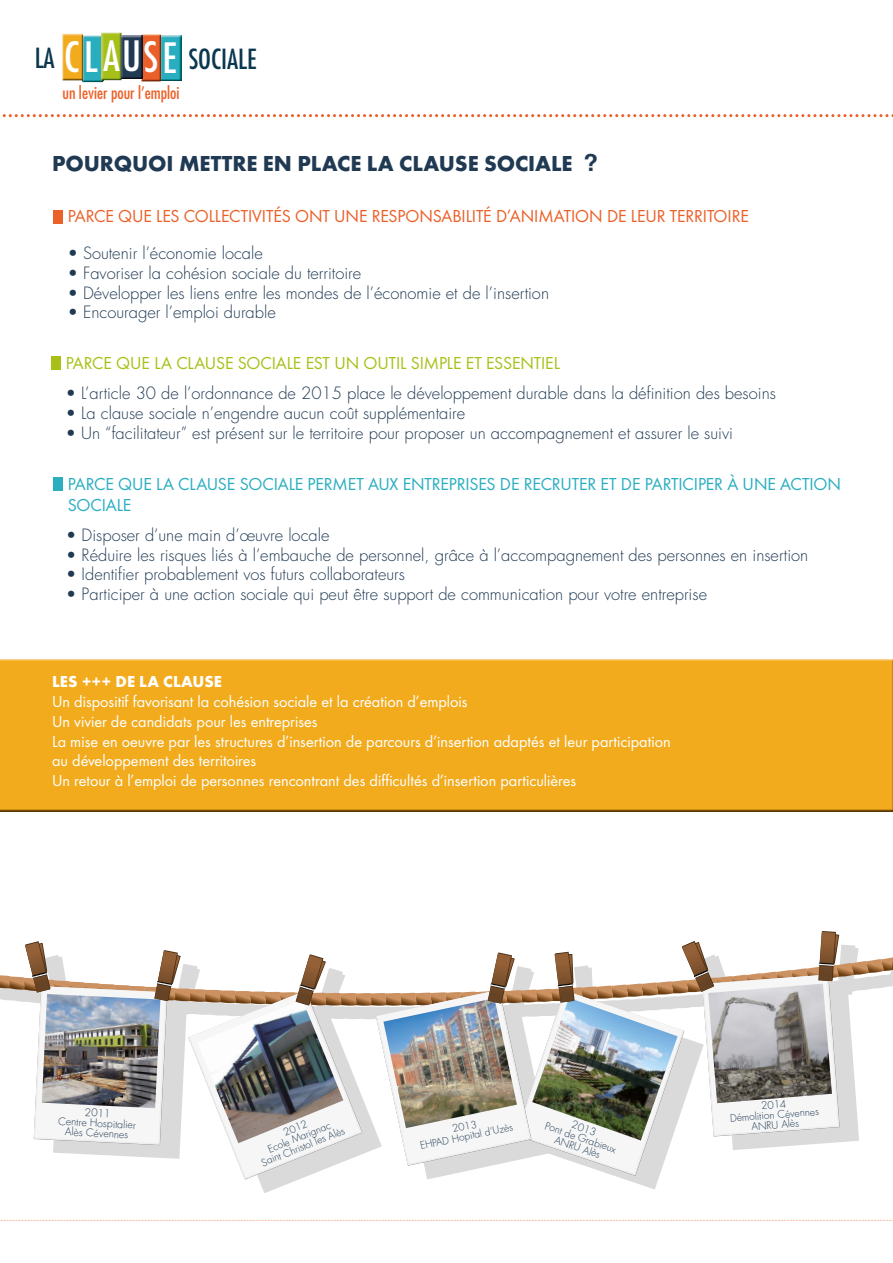
<style>
.page{position:relative;width:893px;height:1263px;background:#fff}
.page>*{position:absolute;margin:0;border:0;box-sizing:border-box;transform-origin:0 0}
.t1{font:condensed 27px "Futura";color:#0b384f}
.t2{font:700 22.5px "Futura";letter-spacing:-.005em;color:#203a53}
.t3{font:18px/21.6px "Futura Boo";letter-spacing:-.005em;color:#2aaec0}
.t4{font:18px "Futura Boo";letter-spacing:-.005em;color:#eb6029}
.t5{font:18px "Futura Boo";letter-spacing:-.005em;color:#a8c017}
.t6{font:condensed 16.8px "Futura";color:#ec622a}
.t7{font:300 16.5px "Futura";color:#203a53}
.t8{font:16.5px/19.8px "Futura Boo";color:#fff}
.t9{font:700 16.5px "Futura";color:#fff}
.t10{font:300 10.35px/10.1px "Futura";color:#203a53;text-align:center}
.t11{font:300 10.2px/10.1px "Futura";color:#203a53;text-align:center}
.t12{font:300 10.05px/10.1px "Futura";color:#203a53;text-align:center}
.s1{font-size:40.65px;color:#fff}
.s2{font-family:"Helvetica";font-size:24px}
</style>
<div class="page">
<div style="left:0;top:659px;width:893px;height:152px;background:#f2ab1d"></div>
<img style="left:161px;top:36px;width:20px;height:44px">
<img style="left:141px;top:34px;width:20px;height:47px">
<img style="left:82px;top:36px;width:21px;height:46px">
<img style="left:62px;top:34px;width:21px;height:46px">
<img style="left:82px;top:36px;width:1px;height:44px">
<img style="left:101px;top:33px;width:21px;height:47px">
<img style="left:101px;top:36px;width:2px;height:44px">
<img style="left:122px;top:36px;width:20px;height:42px">
<div style="left:53px;top:210px;width:9px;height:14px;background:#eb6029"></div>
<div style="left:51px;top:357px;width:9px;height:13px;background:#a8c017"></div>
<div style="left:53px;top:477px;width:9px;height:14px;background:#2aaec0"></div>
<svg style="left:2px;top:114px;width:891px;height:3px"></svg>
<svg style="left:0;top:1220px;width:893px;height:1px"></svg>
<img style="left:0;top:931px;width:893px;height:249px">
<img style="left:708px;top:984px;width:124px;height:119px">
<h1 class="t1" style="left:35px;top:43px;width:223px">LA <span class="s1">CL AUSE</span> SOCIALE</h1>
<p class="t6" style="left:62px;top:83px;width:119px">un levier pour l’emploi</p>
<h2 class="t2" style="left:52px;top:148px;width:547px">POURQUOI METTRE EN PLACE LA CLAUSE SOCIALE <span class="s2">?</span></h2>
<p class="t4" style="left:68px;top:204px;width:682px">PARCE QUE LES COLLECTIVITÉS ONT UNE RESPONSABILITÉ D’ANIMATION DE LEUR TERRITOIRE</p>
<p class="t7" style="left:68px;top:243px;width:197px">• Soutenir l’économie locale</p>
<p class="t7" style="left:68px;top:263px;width:295px">• Favoriser la cohésion sociale du territoire</p>
<p class="t7" style="left:68px;top:283px;width:483px">• Développer les liens entre les mondes de l’économie et de l’insertion</p>
<p class="t7" style="left:68px;top:302px;width:210px">• Encourager l’emploi durable</p>
<p class="t5" style="left:66px;top:350px;width:496px">PARCE QUE LA CLAUSE SOCIALE EST UN OUTIL SIMPLE ET ESSENTIEL</p>
<p class="t7" style="left:66px;top:383px;width:712px">• L’article 30 de l’ordonnance de 2015 place le développement durable dans la définition des besoins</p>
<p class="t7" style="left:66px;top:403px;width:401px">• La clause sociale n’engendre aucun coût supplémentaire</p>
<p class="t7" style="left:66px;top:422px;width:669px">• Un “facilitateur” est présent sur le territoire pour proposer un accompagnement et assurer le suivi</p>
<p class="t3" style="left:68px;top:472px;width:775px">PARCE QUE LA CLAUSE SOCIALE PERMET AUX ENTREPRISES DE RECRUTER ET DE PARTICIPER À UNE ACTION<br>SOCIALE</p>
<p class="t7" style="left:66px;top:525px;width:265px">• Disposer d’une main d’œuvre locale</p>
<p class="t7" style="left:66px;top:544px;width:744px">• Réduire les risques liés à l’embauche de personnel, grâce à l’accompagnement des personnes en insertion</p>
<p class="t7" style="left:66px;top:564px;width:340px">• Identifier probablement vos futurs collaborateurs</p>
<p class="t7" style="left:66px;top:584px;width:642px">• Participer à une action sociale qui peut être support de communication pour votre entreprise</p>
<p class="t9" style="left:52px;top:670px;width:171px">LES +++ DE LA CLAUSE</p>
<p class="t8" style="left:52px;top:691px;width:620px">Un dispositif favorisant la cohésion sociale et la création d’emplois<br>Un vivier de candidats pour les entreprises<br>La mise en oeuvre par les structures d’insertion de parcours d’insertion adaptés et leur participation au développement des territoires<br>Un retour à l’emploi de personnes rencontrant des difficultés d’insertion particulières</p>
<p class="t10" style="left:59px;top:1106px;width:79px;rotate:3deg">2011<br>Centre Hospitalier<br>Alès Cévennes</p>
<p class="t12" style="left:252px;top:1140px;width:91px;rotate:-22deg">2012<br>Ecole Marignac<br>Saint Christol les Alès</p>
<p class="t11" style="left:547px;top:1121px;width:76px;rotate:19deg">Pont de Grabieux</p>
<p class="t12" style="left:417px;top:1131px;width:96px;rotate:-12deg">2013<br>EHPAD Hopital d’Uzès</p>
<p class="t11" style="left:565px;top:1111px;width:49px;line-height:20px;rotate:19deg">2013<br>ANRU Alès</p>
<p class="t11" style="left:729px;top:1104px;width:91px;rotate:-5deg">2014<br>Démolition Cévennes<br>ANRU Alès</p>
</div>
